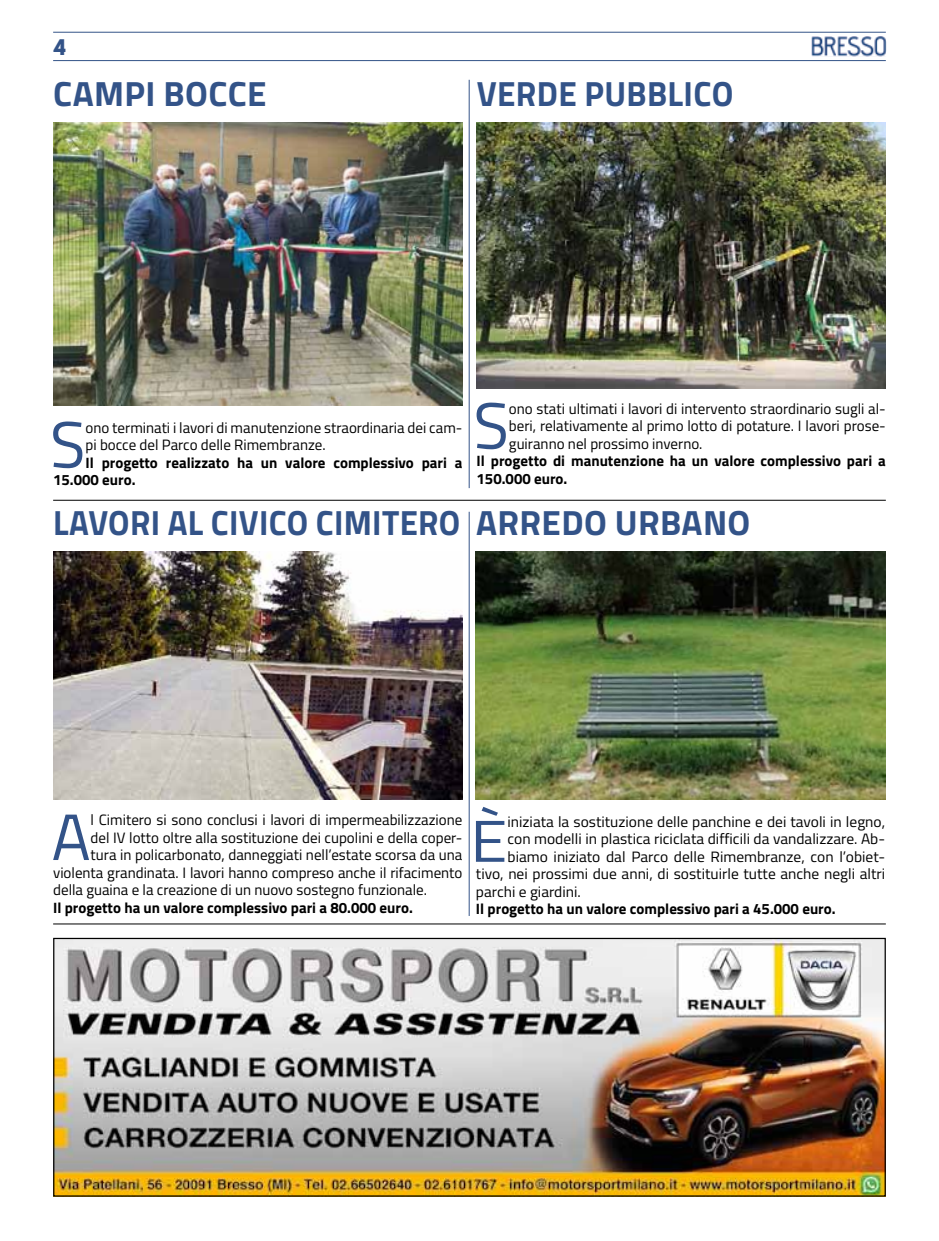
<style>
.page{position:relative;width:939px;height:1241px;background:#fff}
.page>*{position:absolute;margin:0;border:0;box-sizing:border-box;transform-origin:0 0}
.t1{font:65.62px "Titillium";color:#335388}
.t2{font:59px "Titillium";color:#335388;scale:1.14 1}
.t3{font:700 35px "Titillium";letter-spacing:.01em;color:#335388;scale:.94 1}
.t4{font:700 35px "Titillium";letter-spacing:.01em;color:#335388}
.t5{font:700 35px "Titillium";letter-spacing:.01em;color:#335388;scale:.95 1}
.t6{font:22.5px "Intro";color:#335388}
.t7{font:15px/17.5px "Titillium";color:#000}
.t8{font:700 15px/17.5px "Titillium";color:#000}
</style>
<div class="page">
<hr style="left:53px;top:32px;width:833px;height:1px;background:#335388">
<hr style="left:53px;top:60px;width:833px;height:1px;background:#335388">
<img style="left:812px;top:37px;width:75px;height:19px">
<img style="left:55px;top:939px;width:829px;height:255px">
<div style="left:53px;top:937px;width:833px;height:259px;border:1px solid #000"></div>
<hr style="left:53px;top:923px;width:833px;height:1px;background:#000">
<hr style="left:53px;top:500px;width:833px;height:1px;background:#000">
<img style="left:477px;top:123px;width:409px;height:265px">
<img style="left:476px;top:551px;width:409px;height:248px">
<img style="left:53px;top:551px;width:409px;height:248px">
<img style="left:53px;top:122px;width:409px;height:284px">
<hr style="left:469px;top:80px;width:1px;height:408px;background:#335388">
<hr style="left:469px;top:511px;width:1px;height:404px;background:#335388">
<h3 class="t6" style="left:53px;top:33px;width:14px">4</h3>
<h3 class="t4" style="left:53px;top:67px;width:24px">CAM</h3>
<h3 class="t4" style="left:124px;top:67px;width:143px">PI BOCCE</h3>
<h3 class="t5" style="left:477px;top:67px;width:219px">VERDE PUBBLICO</h3>
<h1 class="t1" style="left:50px;top:396px;width:37px">S</h1>
<p class="t7" style="left:86px;top:418px;width:378px">ono terminati i lavori di manutenzione straordinaria dei cam&shy;pi bocce del Parco delle Rimembranze.</p>
<p class="t8" style="left:53px;top:453px;width:411px;text-indent:32px">Il progetto realizzato ha un valore complessivo pari a<br>15.000 euro.</p>
<h1 class="t1" style="left:473px;top:377px;width:37px">S</h1>
<p class="t7" style="left:509px;top:399px;width:378px;text-align:justify">ono stati ultimati i lavori di intervento straordinario sugli al&shy;beri, relativamente al primo lotto di potature. I lavori prose&shy;guiranno nel prossimo inverno.</p>
<p class="t8" style="left:477px;top:451px;width:411px">Il progetto di manutenzione ha un valore complessivo pari a<br>150.000 euro.</p>
<h3 class="t3" style="left:53px;top:496px;width:20px">LAVORI</h3>
<h3 class="t3" style="left:168px;top:496px;width:64px">AL CIVICO</h3>
<h3 class="t3" style="left:316px;top:496px;width:19px">CIMIT</h3>
<h3 class="t3" style="left:400px;top:496px;width:105px">ERO ARR</h3>
<h3 class="t4" style="left:542px;top:496px;width:164px">EDO URBANO</h3>
<h1 class="t1" style="left:52px;top:788px;width:41px">A</h1>
<p class="t7" style="left:91px;top:810px;width:373px">l Cimitero si sono conclusi i lavori di impermeabilizzazione</p>
<p class="t7" style="left:91px;top:827px;width:373px">del IV lotto oltre alla sostituzione dei cupolini e della coper-</p>
<p class="t7" style="left:91px;top:845px;width:373px">tura in policarbonato, danneggiati nell’estate scorsa da una</p>
<p class="t7" style="left:53px;top:862px;width:411px">violenta grandinata. I lavori hanno compreso anche il rifacimento</p>
<p class="t7" style="left:53px;top:880px;width:375px">della guaina e la creazione di un nuovo sostegno funzionale.</p>
<p class="t8" style="left:53px;top:897px;width:361px">Il progetto ha un valore complessivo pari a 80.000 euro.</p>
<h2 class="t2" style="left:470px;top:797px;width:34px">È</h2>
<p class="t7" style="left:508px;top:811px;width:379px">iniziata la sostituzione delle panchine e dei tavoli in legno,</p>
<p class="t7" style="left:508px;top:829px;width:379px">con modelli in plastica riciclata difficili da vandalizzare. Ab-</p>
<p class="t7" style="left:508px;top:846px;width:379px">biamo iniziato dal Parco delle Rimembranze, con l’obiet-</p>
<p class="t7" style="left:476px;top:864px;width:411px">tivo, nei prossimi due anni, di sostituirle tutte anche negli altri</p>
<p class="t7" style="left:476px;top:882px;width:106px">parchi e giardini.</p>
<p class="t8" style="left:476px;top:899px;width:361px">Il progetto ha un valore complessivo pari a 45.000 euro.</p>
</div>
